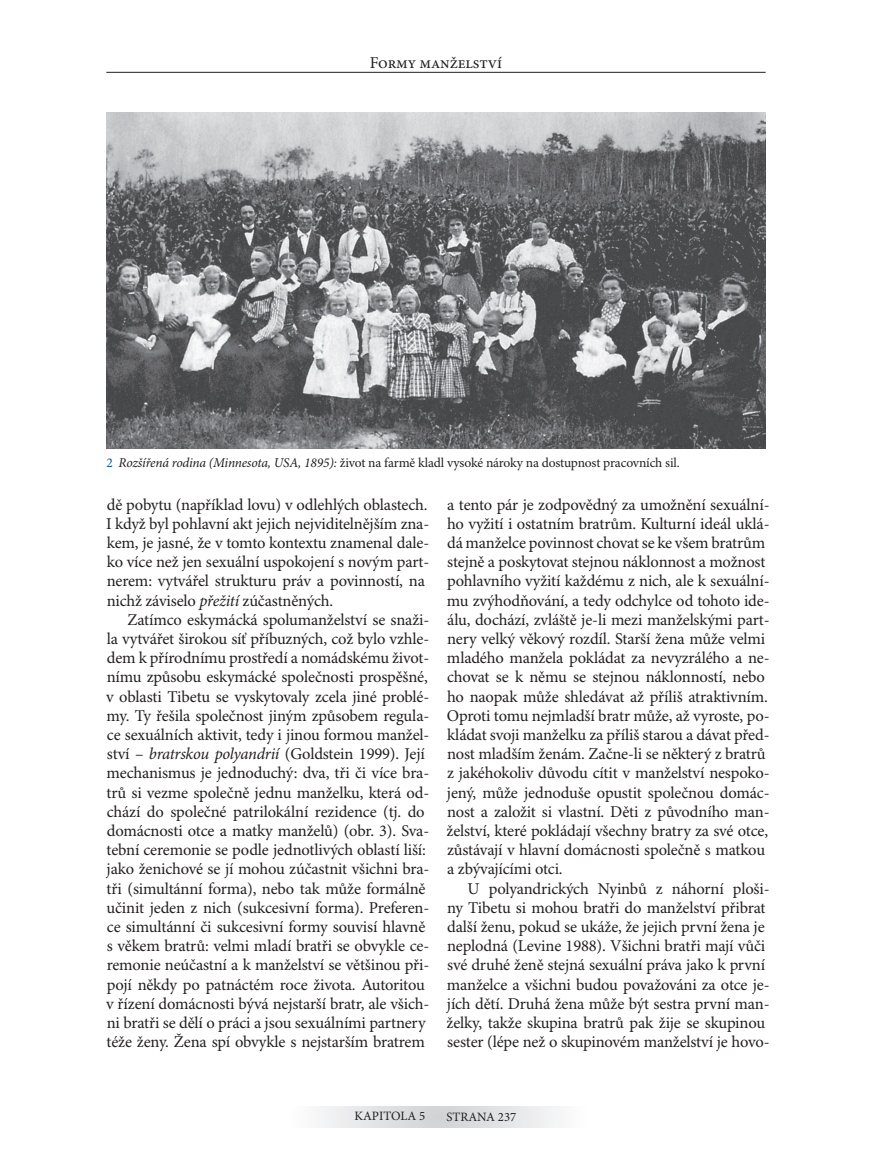
<style>
.page{position:relative;width:872px;height:1170px;background:#fff}
.page>*{position:absolute;margin:0;border:0;box-sizing:border-box;transform-origin:0 0}
.t1{font:16.5px/19.2px "Minion Pro";letter-spacing:-.01em;color:#231f20}
.t2{font:13.5px "Minion Pro";letter-spacing:-.015em;color:#231f20}
.t3{font:12.75px "Minion Pro";color:#231f20}
.s1{color:#015aaa}
.s2{font-style:italic}
</style>
<div class="page">
<svg style="left:320px;top:1106px;width:238px;height:21px"></svg>
<hr style="left:106px;top:72px;width:659px;height:1px;background:#231f20">
<img style="left:106px;top:113px;width:659px;height:335px">
<p class="t1" style="left:370px;top:54px;width:134px">Formy manželství</p>
<p class="t2" style="left:106px;top:454px;width:575px"><span class="s1">2</span> <span class="s2">Rozšířená rodina (Minnesota, USA, 1895):</span> život na farmě kladl vysoké nároky na dostupnost pracovních sil.</p>
<p class="t1" style="left:106px;top:495px;width:324px">dě pobytu (například lovu) v odlehlých oblastech.<br>I když byl pohlavní akt jejich nejviditelnějším zna&shy;kem, je jasné, že v tomto kontextu znamenal dale&shy;ko více než jen sexuální uspokojení s novým part&shy;nerem: vytvářel strukturu práv a povinností, na nichž záviselo <span class="s2">přežití</span> zúčastněných.</p>
<p class="t1" style="left:106px;top:610px;width:325px;text-indent:21px">Zatímco eskymácká spolumanželství se snaži&shy;la vytvářet širokou síť příbuzných, což bylo vzhle&shy;dem k přírodnímu prostředí a nomádskému život&shy;nímu způsobu eskymácké společnosti prospěšné, v oblasti Tibetu se vyskytovaly zcela jiné problé&shy;my. Ty řešila společnost jiným způsobem regula&shy;ce sexuálních aktivit, tedy i jinou formou manžel&shy;ství – <span class="s2">bratrskou polyandrií</span> (Goldstein 1999). Její mechanismus je jednoduchý: dva, tři či více bra&shy;trů si vezme společně jednu manželku, která od&shy;chází do společné patrilokální rezidence (tj. do domácnosti otce a matky manželů) (obr. 3). Sva&shy;tební ceremonie se podle jednotlivých oblastí liší: jako ženichové se jí mohou zúčastnit všichni bra&shy;tři (simultánní forma), nebo tak může formálně učinit jeden z nich (sukcesivní forma). Preferen&shy;ce simultánní či sukcesivní formy souvisí hlavně s věkem bratrů: velmi mladí bratři se obvykle ce&shy;remonie neúčastní a k manželství se většinou při&shy;pojí někdy po patnáctém roce života. Autoritou v řízení domácnosti bývá nejstarší bratr, ale všich&shy;ni bratři se dělí o práci a jsou sexuálními partnery téže ženy. Žena spí obvykle s nejstarším bratrem</p>
<p class="t1" style="left:446px;top:495px;width:324px">a tento pár je zodpovědný za umožnění sexuální&shy;ho vyžití i ostatním bratrům. Kulturní ideál uklá&shy;dá manželce povinnost chovat se ke všem bratrům stejně a poskytovat stejnou náklonnost a možnost pohlavního vyžití každému z nich, ale k sexuální&shy;mu zvýhodňování, a tedy odchylce od tohoto ide&shy;álu, dochází, zvláště je-li mezi manželskými part&shy;nery velký věkový rozdíl. Starší žena může velmi mladého manžela pokládat za nevyzrálého a ne&shy;chovat se k němu se stejnou náklonností, nebo ho naopak může shledávat až příliš atraktivním.<br>Oproti tomu nejmladší bratr může, až vyroste, po&shy;kládat svoji manželku za příliš starou a dávat před&shy;nost mladším ženám. Začne-li se některý z bratrů z jakéhokoliv důvodu cítit v manželství nespoko&shy;jený, může jednoduše opustit společnou domác&shy;nost a založit si vlastní. Děti z původního man&shy;želství, které pokládají všechny bratry za své otce, zůstávají v hlavní domácnosti společně s matkou a zbývajícími otci.</p>
<p class="t1" style="left:446px;top:879px;width:324px;text-indent:21px">U polyandrických Nyinbů z náhorní ploši&shy;ny Tibetu si mohou bratři do manželství přibrat další ženu, pokud se ukáže, že jejich první žena je neplodná (Levine 1988). Všichni bratři mají vůči své druhé ženě stejná sexuální práva jako k první manželce a všichni budou považováni za otce je&shy;jích dětí. Druhá žena může být sestra první man&shy;želky, takže skupina bratrů pak žije se skupinou sester (lépe než o skupinovém manželství je hovo-</p>
<p class="t3" style="left:355px;top:1108px;width:72px">KAPITOLA 5</p>
<p class="t3" style="left:446px;top:1108px;width:71px">STRANA 237</p>
</div>
